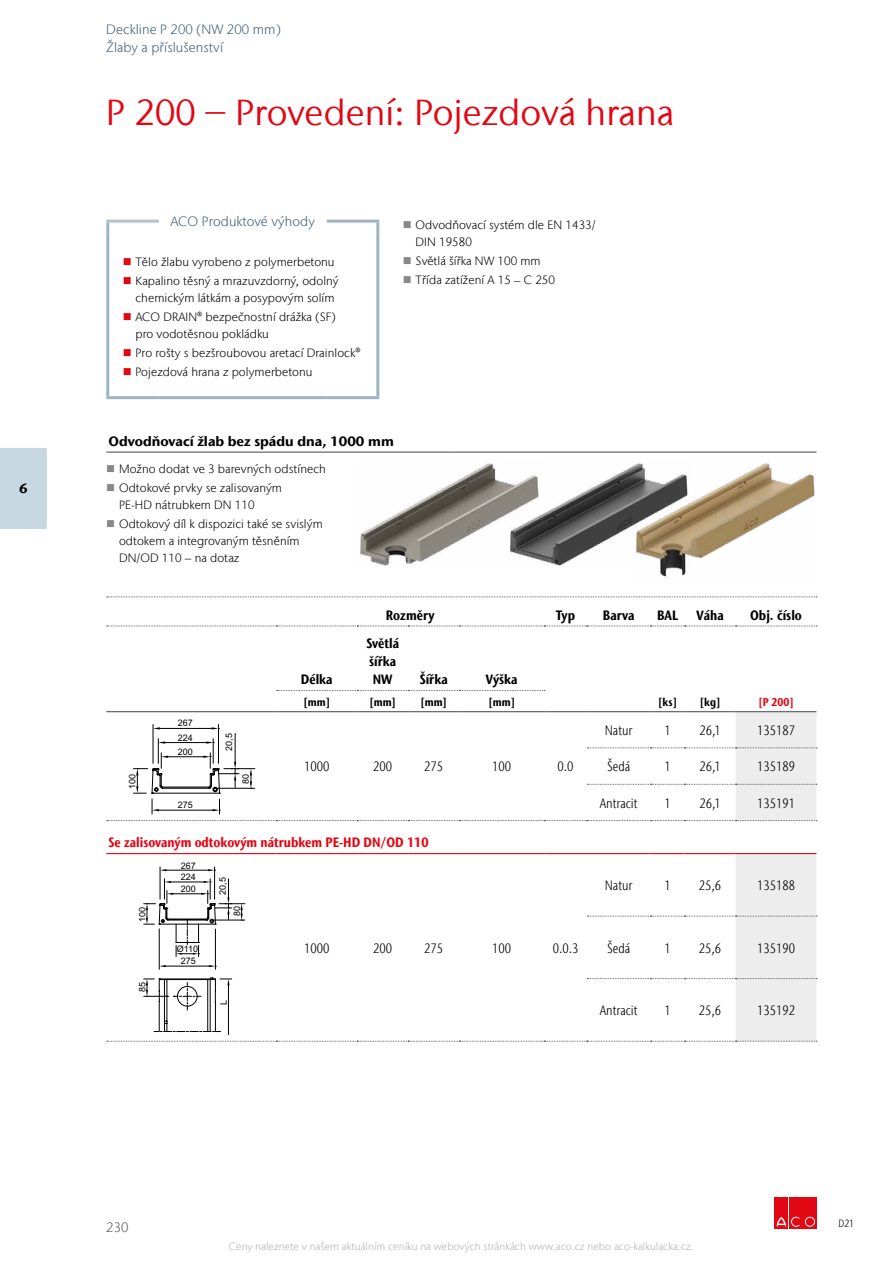
<style>
.page{position:relative;width:893px;height:1263px;background:#fff}
.page>*{position:absolute;margin:0;border:0;box-sizing:border-box;transform-origin:0 0}
.t1{font:36px "Stone Sans IIITC Com";letter-spacing:.005em;color:#e30613}
.t2{font:300 condensed 13.5px "Stone Sans IIITC Com";color:#000}
.t3{font:300 13.5px/17.9px "Stone Sans IIITC Com";letter-spacing:.005em;color:#415f77}
.t4{font:700 condensed 13.5px/17.9px "Stone Sans IIITC Com";color:#000}
.t5{font:700 condensed 13.5px "Stone Sans IIITC Com";color:#e30613}
.t6{font:700 13.5px "Stone Sans IIITC Com";color:#000}
.t7{font:300 13.5px "Stone Sans IIITC Com";color:#575756}
.t8{font:300 12px/17px "Stone Sans IIITC Com";letter-spacing:.005em;color:#000}
.t9{font:700 condensed 11.25px "Stone Sans IIITC Com";color:#000}
.t10{font:700 condensed 11.25px "Stone Sans IIITC Com";color:#e30613}
.t11{font:300 10.5px "Stone Sans IIITC Com";letter-spacing:.005em;color:#b3b2b2}
.t12{font:300 condensed 10.5px "Stone Sans IIITC Com";color:#000}
.t13{font:9px "Arial";color:#000}
.s1{color:#e30613}
.s2{color:#878787}
.s3{font-weight:400}
</style>
<div class="page">
<svg style="left:107px;top:596px;width:710px;height:1px"></svg>
<hr style="left:106px;top:220px;width:53px;height:3px;background:#afc4d0">
<svg style="left:106px;top:223px;width:3px;height:11px"></svg>
<hr style="left:327px;top:220px;width:52px;height:3px;background:#9db5c3">
<svg style="left:376px;top:223px;width:3px;height:11px"></svg>
<hr style="left:106px;top:234px;width:3px;height:162px;background:#9db5c3">
<hr style="left:376px;top:234px;width:3px;height:162px;background:#9db5c3">
<hr style="left:106px;top:396px;width:53px;height:3px;background:#9db5c3">
<hr style="left:159px;top:396px;width:168px;height:3px;background:#9db5c3">
<hr style="left:327px;top:396px;width:52px;height:3px;background:#9db5c3">
<hr style="left:106px;top:451px;width:345px;height:2px;background:#575756">
<hr style="left:451px;top:451px;width:365px;height:2px;background:#575756">
<img style="left:660px;top:463px;width:155px;height:114px">
<svg style="left:107px;top:626px;width:710px;height:1px"></svg>
<svg style="left:277px;top:690px;width:268px;height:1px"></svg>
<hr style="left:106px;top:711px;width:170px;height:1px;background:#575756">
<hr style="left:276px;top:711px;width:81px;height:1px;background:#575756">
<hr style="left:357px;top:711px;width:51px;height:1px;background:#575756">
<hr style="left:408px;top:711px;width:51px;height:1px;background:#575756">
<hr style="left:459px;top:711px;width:85px;height:1px;background:#575756">
<hr style="left:544px;top:711px;width:43px;height:1px;background:#575756">
<hr style="left:587px;top:711px;width:64px;height:1px;background:#575756">
<hr style="left:651px;top:711px;width:34px;height:1px;background:#575756">
<hr style="left:685px;top:711px;width:51px;height:1px;background:#575756">
<hr style="left:736px;top:711px;width:80px;height:1px;background:#575756">
<hr style="left:106px;top:853px;width:170px;height:1px;background:#e30613">
<svg style="left:107px;top:712px;width:710px;height:330px"></svg>
<img style="left:540px;top:462px;width:150px;height:106px">
<img style="left:360px;top:463px;width:180px;height:103px">
<div style="left:775px;top:1197px;width:13px;height:31px;background:#e30613"></div>
<div style="left:789px;top:1197px;width:13px;height:31px;background:#e30613"></div>
<svg style="left:776px;top:1216px;width:24px;height:11px"></svg>
<div style="left:803px;top:1197px;width:13px;height:31px;background:#e30613"></div>
<svg style="left:804px;top:1216px;width:11px;height:11px"></svg>
<div style="left:804px;top:1216px;width:12px;height:11px;border:1px solid #e30613;border-radius:50%"></div>
<div style="left:806px;top:1218px;width:7px;height:7px;background:#e30613;border-radius:50%"></div>
<div style="left:806px;top:1218px;width:7px;height:7px;border:1px solid #e30613;border-radius:50%"></div>
<div style="left:0;top:452px;width:47px;height:73px;background:#c7d8e2"></div>
<div style="left:0;top:448px;width:47px;height:8px;background:#c7d8e2"></div>
<div style="left:0;top:520px;width:47px;height:9px;background:#c7d8e2"></div>
<p class="t6" style="left:19px;top:480px;width:10px">6</p>
<p class="t3" style="left:106px;top:20px;width:176px">Deckline P 200 (NW 200 mm)<br>Žlaby a příslušenství</p>
<h1 class="t1" style="left:106px;top:90px;width:569px">P 200 – Provedení: Pojezdová hrana</h1>
<p class="t3" style="left:171px;top:213px;width:146px">ACO Produktové výhody</p>
<p class="t8" style="left:123px;top:253px;width:213px"><span class="s1">■</span> Tělo žlabu vyrobeno z polymerbetonu</p>
<p class="t8" style="left:135px;top:272px;width:205px;text-indent:-13px"><span class="s1">■</span> Kapalino těsný a mrazuvzdorný, odolný chemickým látkám a posypovým solím</p>
<p class="t8" style="left:135px;top:308px;width:202px;text-indent:-13px"><span class="s1">■</span> ACO DRAIN® bezpečnostní drážka (SF) pro vodotěsnou pokládku</p>
<p class="t8" style="left:123px;top:344px;width:239px"><span class="s1">■</span> Pro rošty s bezšroubovou aretací Drainlock®</p>
<p class="t8" style="left:123px;top:364px;width:191px"><span class="s1">■</span> Pojezdová hrana z polymerbetonu</p>
<p class="t8" style="left:416px;top:216px;width:182px;text-indent:-13px"><span class="s2">■</span> Odvodňovací systém dle EN 1433/<br>DIN 19580</p>
<p class="t8" style="left:403px;top:252px;width:139px"><span class="s2">■</span> Světlá šířka NW 100 mm</p>
<p class="t8" style="left:403px;top:272px;width:154px"><span class="s2">■</span> Třída zatížení A 15 – C 250</p>
<p class="t6" style="left:108px;top:432px;width:287px">Odvodňovací žlab bez spádu dna, 1000 mm</p>
<p class="t8" style="left:106px;top:460px;width:221px"><span class="s2">■</span> Možno dodat ve 3 barevných odstínech</p>
<p class="t8" style="left:119px;top:479px;width:164px;text-indent:-13px"><span class="s2">■</span> Odtokové prvky se zalisovaným<br>PE-HD nátrubkem DN 110</p>
<p class="t8" style="left:119px;top:515px;width:205px;text-indent:-13px"><span class="s2">■</span> Odtokový díl k dispozici také se svislým odtokem a integrovaným těsněním<br>DN/OD 110 <span class="s3">–</span> na dotaz</p>
<p class="t4" style="left:301px;top:670px;width:33px">Délka</p>
<p class="t4" style="left:386px;top:606px;width:50px">Rozměry</p>
<p class="t4" style="left:556px;top:606px;width:21px">Typ</p>
<p class="t4" style="left:603px;top:606px;width:33px">Barva</p>
<p class="t4" style="left:657px;top:606px;width:22px">BAL</p>
<p class="t4" style="left:697px;top:606px;width:29px">Váha</p>
<p class="t4" style="left:750px;top:606px;width:53px">Obj. číslo</p>
<p class="t4" style="left:366px;top:634px;width:34px">Světlá šířka<br>NW</p>
<p class="t4" style="left:420px;top:670px;width:30px">Šířka</p>
<p class="t4" style="left:486px;top:670px;width:33px">Výška</p>
<p class="t13" style="left:126px;top:789px;width:17px;rotate:-90deg">100</p>
<p class="t13" style="left:178px;top:717px;width:17px">267</p>
<p class="t13" style="left:178px;top:731px;width:17px">224</p>
<p class="t13" style="left:178px;top:745px;width:17px">200</p>
<p class="t13" style="left:178px;top:799px;width:17px">275</p>
<p class="t13" style="left:223px;top:751px;width:19px;rotate:-90deg">20,5</p>
<p class="t13" style="left:240px;top:784px;width:12px;rotate:-90deg">80</p>
<p class="t9" style="left:303px;top:695px;width:28px">[mm]</p>
<p class="t9" style="left:369px;top:695px;width:28px">[mm]</p>
<p class="t9" style="left:420px;top:695px;width:28px">[mm]</p>
<p class="t9" style="left:488px;top:695px;width:28px">[mm]</p>
<p class="t9" style="left:658px;top:695px;width:21px">[ks]</p>
<p class="t9" style="left:700px;top:695px;width:22px">[kg]</p>
<p class="t10" style="left:758px;top:695px;width:37px">[P 200]</p>
<p class="t2" style="left:304px;top:758px;width:27px">1000</p>
<p class="t2" style="left:373px;top:758px;width:20px">200</p>
<p class="t2" style="left:424px;top:758px;width:20px">275</p>
<p class="t2" style="left:492px;top:758px;width:20px">100</p>
<p class="t2" style="left:558px;top:758px;width:18px">0.0</p>
<p class="t2" style="left:605px;top:722px;width:29px">Natur</p>
<p class="t2" style="left:664px;top:722px;width:8px">1</p>
<p class="t2" style="left:699px;top:722px;width:23px">26,1</p>
<p class="t2" style="left:757px;top:722px;width:39px">135187</p>
<p class="t2" style="left:607px;top:758px;width:25px">Šedá</p>
<p class="t2" style="left:664px;top:758px;width:8px">1</p>
<p class="t2" style="left:699px;top:758px;width:23px">26,1</p>
<p class="t2" style="left:757px;top:758px;width:39px">135189</p>
<p class="t2" style="left:600px;top:795px;width:39px">Antracit</p>
<p class="t2" style="left:664px;top:795px;width:8px">1</p>
<p class="t2" style="left:699px;top:795px;width:23px">26,1</p>
<p class="t2" style="left:757px;top:795px;width:39px">135191</p>
<p class="t5" style="left:108px;top:834px;width:322px">Se zalisovaným odtokovým nátrubkem PE-HD DN/OD 110</p>
<p class="t13" style="left:136px;top:922px;width:17px;rotate:-90deg">100</p>
<p class="t13" style="left:136px;top:992px;width:12px;rotate:-90deg">85</p>
<p class="t13" style="left:181px;top:859px;width:17px">267</p>
<p class="t13" style="left:181px;top:871px;width:17px">224</p>
<p class="t13" style="left:181px;top:883px;width:17px">200</p>
<p class="t13" style="left:177px;top:943px;width:23px">Ø110</p>
<p class="t13" style="left:181px;top:955px;width:17px">275</p>
<p class="t13" style="left:216px;top:895px;width:19px;rotate:-90deg">20,5</p>
<p class="t13" style="left:231px;top:916px;width:12px;rotate:-90deg">80</p>
<p class="t13" style="left:217px;top:1005px;width:7px;rotate:-90deg">L</p>
<p class="t2" style="left:304px;top:940px;width:27px">1000</p>
<p class="t2" style="left:373px;top:940px;width:20px">200</p>
<p class="t2" style="left:424px;top:940px;width:20px">275</p>
<p class="t2" style="left:492px;top:940px;width:20px">100</p>
<p class="t2" style="left:553px;top:940px;width:27px">0.0.3</p>
<p class="t2" style="left:605px;top:877px;width:29px">Natur</p>
<p class="t2" style="left:664px;top:877px;width:8px">1</p>
<p class="t2" style="left:699px;top:877px;width:24px">25,6</p>
<p class="t2" style="left:757px;top:877px;width:39px">135188</p>
<p class="t2" style="left:607px;top:940px;width:25px">Šedá</p>
<p class="t2" style="left:664px;top:940px;width:8px">1</p>
<p class="t2" style="left:699px;top:940px;width:24px">25,6</p>
<p class="t2" style="left:757px;top:940px;width:39px">135190</p>
<p class="t2" style="left:600px;top:1002px;width:39px">Antracit</p>
<p class="t2" style="left:664px;top:1002px;width:8px">1</p>
<p class="t2" style="left:699px;top:1002px;width:24px">25,6</p>
<p class="t2" style="left:757px;top:1002px;width:39px">135192</p>
<p class="t7" style="left:106px;top:1219px;width:24px">230</p>
<p class="t11" style="left:229px;top:1240px;width:466px">Ceny naleznete v našem aktuálním ceníku na webových stránkách www.aco.cz nebo aco-kalkulacka.cz.</p>
<p class="t12" style="left:838px;top:1217px;width:17px">D21</p>
</div>
